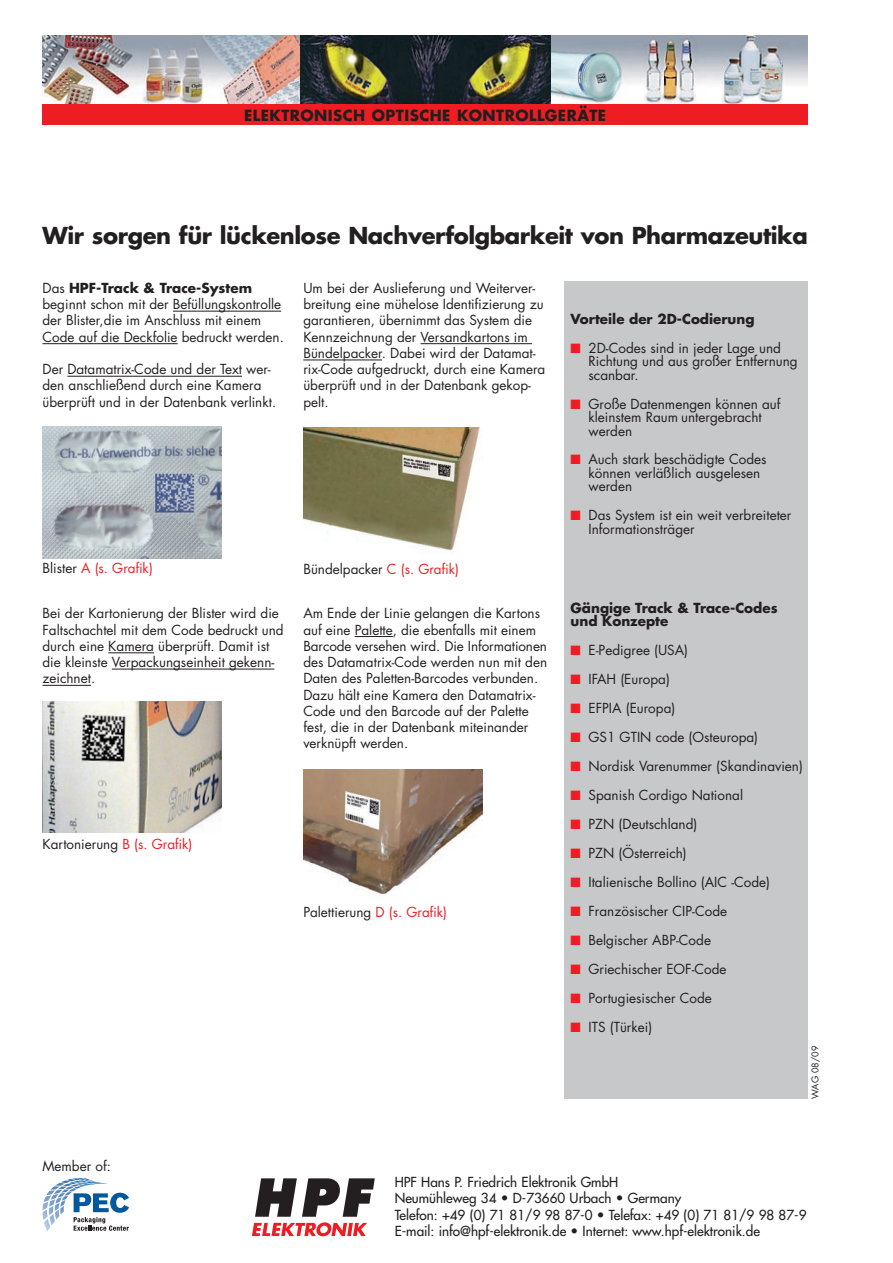
<style>
.page{position:relative;width:893px;height:1263px;background:#fff}
.page>*{position:absolute;margin:0;border:0;box-sizing:border-box;transform-origin:0 0}
.t1{font:700 22.65px "Futura";letter-spacing:-.02em;color:#231f20}
.t2{font:700 15px "Futura";letter-spacing:.03em;color:#231f20}
.t3{font:13.5px/16.2px "Futura";color:#231f20}
.t4{font:13.5px/16.2px "Futura";color:#231f20}
.t5{font:700 13.5px/13.5px "Futura";color:#231f20}
.t6{font:13.5px "Futura";color:#ee1d23}
.t7{font:9px "Futura";color:#231f20}
.s1{font-weight:700}
.s2{color:#ee1d23}
.s3{color:#231f20}
</style>
<div class="page">
<svg style="left:252px;top:1178px;width:123px;height:58px"></svg>
<img style="left:43px;top:35px;width:765px;height:69px">
<div style="left:43px;top:104px;width:765px;height:20px;background:#ee1d23"></div>
<hr style="left:173px;top:311px;width:108px;height:1px;background:#231f20">
<hr style="left:43px;top:343px;width:135px;height:1px;background:#231f20">
<hr style="left:67px;top:376px;width:175px;height:1px;background:#231f20">
<hr style="left:108px;top:652px;width:46px;height:1px;background:#231f20">
<hr style="left:112px;top:668px;width:162px;height:1px;background:#231f20">
<hr style="left:43px;top:685px;width:48px;height:1px;background:#231f20">
<hr style="left:421px;top:343px;width:111px;height:1px;background:#231f20">
<hr style="left:303px;top:359px;width:79px;height:1px;background:#231f20">
<hr style="left:355px;top:636px;width:38px;height:1px;background:#231f20">
<svg style="left:74px;top:1193px;width:55px;height:38px"></svg>
<svg style="left:55px;top:1178px;width:53px;height:8px"></svg>
<div style="left:564px;top:282px;width:244px;height:817px;background:#c7c8ca"></div>
<img style="left:43px;top:702px;width:178px;height:131px">
<img style="left:43px;top:426px;width:178px;height:132px">
<img style="left:304px;top:427px;width:176px;height:124px">
<img style="left:304px;top:769px;width:178px;height:126px">
<p class="t2" style="left:244px;top:105px;width:363px">ELEKTRONISCH OPTISCHE KONTROLLGERÄTE</p>
<h1 class="t1" style="left:43px;top:220px;width:767px">Wir sorgen für lückenlose Nachverfolgbarkeit von Pharmazeutika</h1>
<p class="t3" style="left:43px;top:280px;width:243px">Das <span class="s1">HPF-Track &amp; Trace-System </span>beginnt schon mit der Befüllungskontrolle der Blister,die im Anschluss mit einem Code auf die Deckfolie bedruckt werden.</p>
<p class="t3" style="left:43px;top:361px;width:235px">Der Datamatrix-Code und der Text wer&shy;den anschließend durch eine Kamera überprüft und in der Datenbank verlinkt.</p>
<p class="t3" style="left:303px;top:280px;width:244px">Um bei der Auslieferung und Weiterver&shy;breitung eine mühelose Identifizierung zu garantieren, übernimmt das System die Kennzeichnung der Versandkartons im Bündelpacker. Dabei wird der Datamat&shy;rix-Code aufgedruckt, durch eine Kamera überprüft und in der Datenbank gekop&shy;pelt.</p>
<p class="t5" style="left:570px;top:311px;width:186px">Vorteile der 2D-Codierung</p>
<p class="t3" style="left:588px;top:341px;width:211px;line-height:13.5px;text-indent:-18px"><span class="s2">■</span> 2D-Codes sind in jeder Lage und<br>Richtung und aus großer Entfernung scanbar.</p>
<p class="t3" style="left:588px;top:397px;width:193px;line-height:13.5px;text-indent:-18px"><span class="s2">■</span> Große Datenmengen können auf kleinstem Raum untergebracht werden</p>
<p class="t3" style="left:588px;top:453px;width:180px;line-height:13.5px;text-indent:-18px"><span class="s2">■</span> Auch stark beschädigte Codes können verläßlich ausgelesen werden</p>
<p class="t3" style="left:588px;top:508px;width:204px;line-height:13.5px;text-indent:-18px"><span class="s2">■</span> Das System ist ein weit verbreiteter<br>Informationsträger</p>
<p class="t6" style="left:43px;top:559px;width:112px"><span class="s3">Blister</span> A (s. Grafik)</p>
<p class="t3" style="left:303px;top:561px;width:157px">Bündelpacker <span class="s2">C (s. Grafik)</span></p>
<p class="t3" style="left:43px;top:605px;width:243px">Bei der Kartonierung der Blister wird die Faltschachtel mit dem Code bedruckt und durch eine Kamera überprüft. Damit ist die kleinste Verpackungseinheit gekenn&shy;zeichnet.</p>
<p class="t3" style="left:303px;top:605px;width:245px">Am Ende der Linie gelangen die Kartons auf eine Palette, die ebenfalls mit einem Barcode versehen wird. Die Informationen des Datamatrix-Code werden nun mit den Daten des Paletten-Barcodes verbunden.<br>Dazu hält eine Kamera den Datamatrix-Code und den Barcode auf der Palette fest, die in der Datenbank miteinander verknüpft werden.</p>
<p class="t3" style="left:43px;top:835px;width:151px">Kartonierung <span class="s2">B (s. Grafik)</span></p>
<p class="t3" style="left:303px;top:903px;width:145px">Palettierung <span class="s2">D (s. Grafik)</span></p>
<p class="t5" style="left:570px;top:600px;width:209px">Gängige Track &amp; Trace-Codes und Konzepte</p>
<p class="t3" style="left:570px;top:642px;width:119px"><span class="s2">■</span> E-Pedigree (USA)</p>
<p class="t3" style="left:570px;top:671px;width:101px"><span class="s2">■</span> IFAH (Europa)</p>
<p class="t3" style="left:570px;top:700px;width:106px"><span class="s2">■</span> EFPIA (Europa)</p>
<p class="t3" style="left:570px;top:729px;width:189px"><span class="s2">■</span> GS1 GTIN code (Osteuropa)</p>
<p class="t3" style="left:570px;top:758px;width:234px"><span class="s2">■</span> Nordisk Varenummer (Skandinavien)</p>
<p class="t3" style="left:570px;top:787px;width:174px"><span class="s2">■</span> Spanish Cordigo National</p>
<p class="t3" style="left:570px;top:816px;width:128px"><span class="s2">■</span> PZN (Deutschland)</p>
<p class="t3" style="left:570px;top:845px;width:118px"><span class="s2">■</span> PZN (Österreich)</p>
<p class="t3" style="left:570px;top:874px;width:201px"><span class="s2">■</span> Italienische Bollino (AIC -Code)</p>
<p class="t3" style="left:570px;top:902px;width:158px"><span class="s2">■</span> Französischer CIP-Code</p>
<p class="t3" style="left:570px;top:931px;width:142px"><span class="s2">■</span> Belgischer ABP-Code</p>
<p class="t3" style="left:570px;top:960px;width:158px"><span class="s2">■</span> Griechischer EOF-Code</p>
<p class="t3" style="left:570px;top:989px;width:143px"><span class="s2">■</span> Portugiesischer Code</p>
<p class="t3" style="left:570px;top:1018px;width:83px"><span class="s2">■</span> ITS (Türkei)</p>
<p class="t7" style="left:809px;top:1099px;width:54px;rotate:-90deg">WAG 08/09</p>
<p class="t3" style="left:43px;top:1158px;width:70px">Member of:</p>
<p class="t4" style="left:395px;top:1174px;width:413px">HPF Hans P. Friedrich Elektronik GmbH<br>Neumühleweg 34 • D-73660 Urbach • Germany<br>Telefon: +49 (0) 71 81/9 98 87-0 • Telefax: +49 (0) 71 81/9 98 87-9<br>E-mail: info@hpf-elektronik.de • Internet: www.hpf-elektronik.de</p>
</div>
